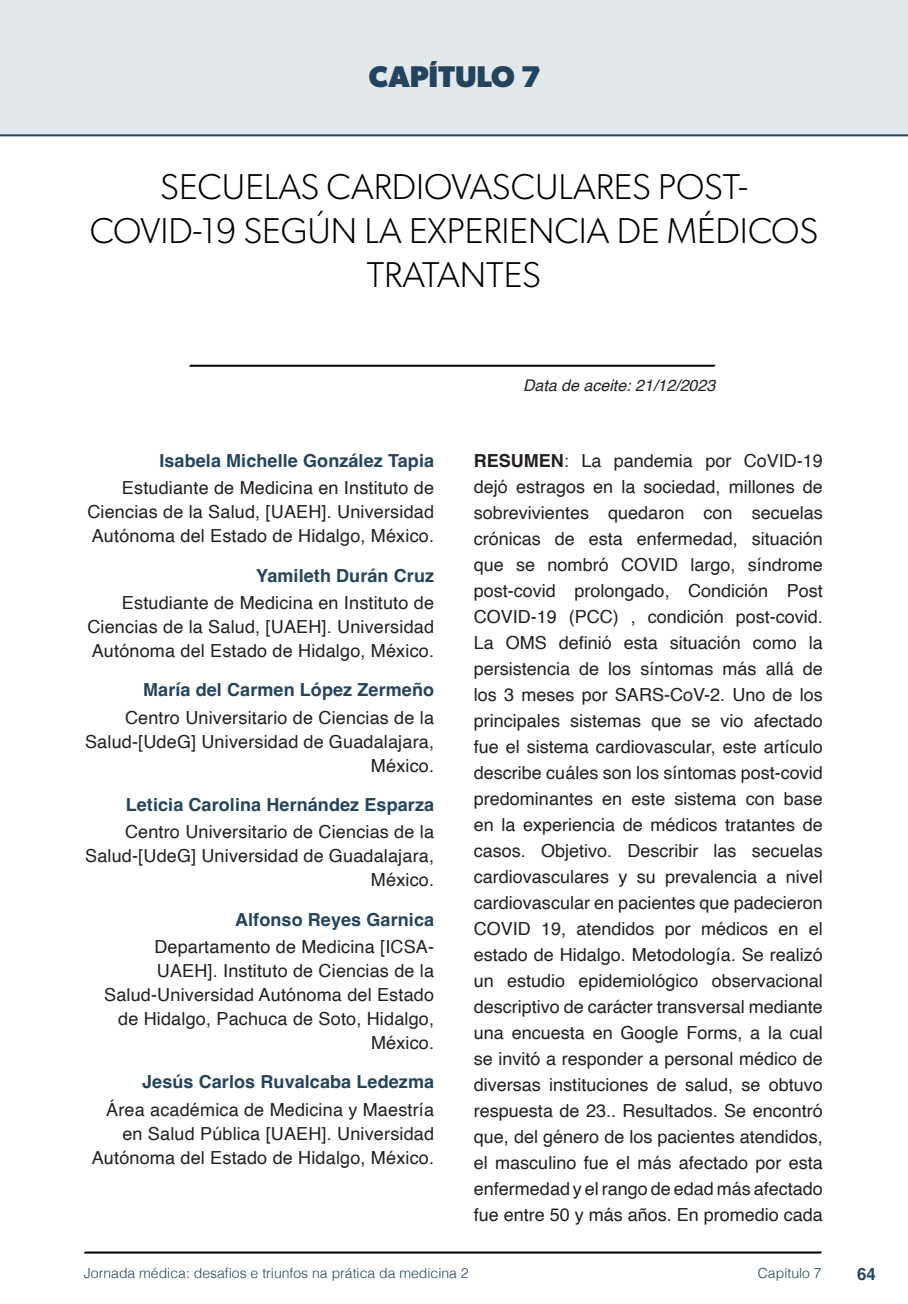
<style>
.page{position:relative;width:908px;height:1304px;background:#fff}
.page>*{position:absolute;margin:0;border:0;box-sizing:border-box;transform-origin:0 0}
.t1{font:300 36px/44px "Gibson";color:#000;text-align:center}
.t2{font:700 30px "Gibson";color:#23445f}
.t3{font:18px/26px "Helvetica";letter-spacing:.01em;color:#231f20;text-align:right}
.t4{font:700 18px "Helvetica";letter-spacing:.005em;color:#23445f}
.t5{font:700 16.8px "Helvetica";color:#23445f}
.t6{font:italic 16px "Helvetica";color:#231f20}
.t7{font:300 14px "Helvetica";color:#23445f}
.s1{font-weight:700}
</style>
<div class="page">
<svg style="left:84px;top:1251px;width:737px;height:3px;background:#515151"></svg>
<svg style="left:189px;top:364px;width:526px;height:3px;background:#4f4f4f"></svg>
<div style="left:0;top:0;width:907px;height:136px;background:#e2e7e9"></div>
<div style="left:44px;top:72px;width:68px;height:61px;background:#e2e7e9"></div>
<h2 class="t2" style="left:369px;top:58px;width:173px">CAPÍTULO 7</h2>
<h1 class="t1" style="left:90px;top:164px;width:729px">SECUELAS CARDIOVASCULARES POST-<br>COVID-19 SEGÚN LA EXPERIENCIA DE MÉDICOS<br>TRATANTES</h1>
<p class="t4" style="left:159px;top:450px;width:276px">Isabela Michelle González Tapia</p>
<p class="t3" style="left:87px;top:477px;width:348px;line-height:24px;text-align:justify;text-indent:35px">Estudiante de Medicina en Instituto de Ciencias de la Salud, [UAEH]. Universidad Autónoma del Estado de Hidalgo, México.</p>
<p class="t4" style="left:256px;top:564px;width:179px">Yamileth Durán Cruz</p>
<p class="t3" style="left:87px;top:591px;width:348px;line-height:24px;text-align:justify;text-indent:35px">Estudiante de Medicina en Instituto de Ciencias de la Salud, [UAEH]. Universidad Autónoma del Estado de Hidalgo, México.</p>
<p class="t4" style="left:143px;top:679px;width:292px">María del Carmen López Zermeño</p>
<p class="t3" style="left:85px;top:706px;width:350px;line-height:24px">Centro Universitario de Ciencias de la<br>Salud-[UdeG] Universidad de Guadalajara,<br>México.</p>
<p class="t4" style="left:126px;top:794px;width:310px">Leticia Carolina Hernández Esparza</p>
<p class="t3" style="left:85px;top:821px;width:350px;line-height:24px">Centro Universitario de Ciencias de la<br>Salud-[UdeG] Universidad de Guadalajara,<br>México.</p>
<p class="t4" style="left:235px;top:908px;width:200px">Alfonso Reyes Garnica</p>
<p class="t3" style="left:104px;top:935px;width:331px;line-height:24px">Departamento de Medicina [ICSA-<br>UAEH]. Instituto de Ciencias de la<br>Salud-Universidad Autónoma del Estado de Hidalgo, Pachuca de Soto, Hidalgo,<br>México.</p>
<p class="t4" style="left:142px;top:1071px;width:293px">Jesús Carlos Ruvalcaba Ledezma</p>
<p class="t3" style="left:92px;top:1098px;width:344px;line-height:24px">Área académica de Medicina y Maestría en Salud Pública [UAEH]. Universidad<br>Autónoma del Estado de Hidalgo, México.</p>
<p class="t6" style="left:523px;top:373px;width:194px">Data de aceite: 21/12/2023</p>
<p class="t3" style="left:473px;top:448px;width:350px;text-align:justify"><span class="s1">RESUMEN</span>: La pandemia por CoVID-19 dejó estragos en la sociedad, millones de sobrevivientes quedaron con secuelas crónicas de esta enfermedad, situación que se nombró COVID largo, síndrome post-covid prolongado, Condición Post COVID-19 (PCC) , condición post-covid.<br>La OMS definió esta situación como la persistencia de los síntomas más allá de los 3 meses por SARS-CoV-2. Uno de los principales sistemas que se vio afectado fue el sistema cardiovascular, este artículo describe cuáles son los síntomas post-covid predominantes en este sistema con base en la experiencia de médicos tratantes de casos. Objetivo. Describir las secuelas cardiovasculares y su prevalencia a nivel cardiovascular en pacientes que padecieron COVID 19, atendidos por médicos en el estado de Hidalgo. Metodología. Se realizó un estudio epidemiológico observacional descriptivo de carácter transversal mediante una encuesta en Google Forms, a la cual se invitó a responder a personal médico de diversas instituciones de salud, se obtuvo respuesta de 23.. Resultados. Se encontró que, del género de los pacientes atendidos, el masculino fue el más afectado por esta enfermedad y el rango de edad más afectado fue entre 50 y más años. En promedio cada</p>
<p class="t7" style="left:84px;top:1261px;width:386px">Jornada médica: desafios e triunfos na prática da medicina 2</p>
<p class="t7" style="left:757px;top:1261px;width:65px">Capítulo 7</p>
<p class="t5" style="left:856px;top:1264px;width:20px">64</p>
</div>
